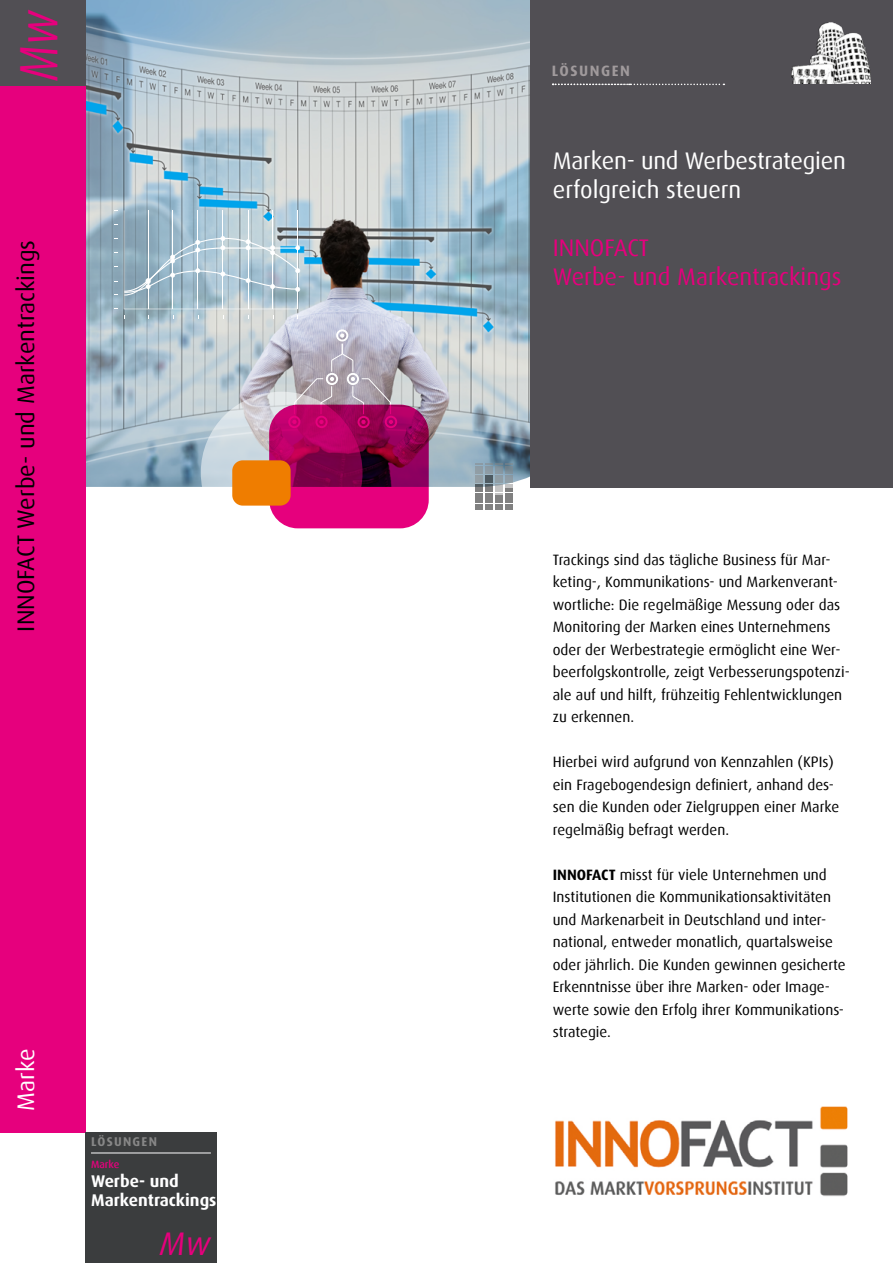
<style>
.page{position:relative;width:893px;height:1263px;background:#fff}
.page>*{position:absolute;margin:0;border:0;box-sizing:border-box;transform-origin:0 0}
.t1{font:italic 54px "Dax";color:#e6007d;scale:.84 1}
.t2{font:italic 32.7px "Dax";color:#e6007d}
.t3{font:24px/28.8px "Dax";letter-spacing:-.01em;color:#fff}
.t4{font:24px/28.8px "Dax";color:#e6007d}
.t5{font:24px "Dax";color:#000}
.t6{font:700 16.95px/19px "Dax";color:#fff}
.t7{font:15px/22.5px "Dax";color:#000}
.t8{font:700 15px "Dax";letter-spacing:.1em;color:#a09a9c}
.t9{font:700 12.75px "Dax";letter-spacing:.1em;color:#878787}
.t10{font:500 10.5px "Dax";color:#e6007d}
.s1{font-weight:700}
</style>
<div class="page">
<img style="left:85px;top:0;width:446px;height:487px">
<div style="left:531px;top:0;width:362px;height:488px;background:#514f54"></div>
<div style="left:0;top:0;width:85px;height:1132px;background:#e6007d"></div>
<div style="left:0;top:0;width:85px;height:85px;background:#514f54"></div>
<div style="left:85px;top:1132px;width:132px;height:131px;background:#3b3d3e"></div>
<hr style="left:91px;top:1152px;width:120px;height:1px;background:#fff">
<svg style="left:553px;top:84px;width:171px;height:1px"></svg>
<svg style="left:201px;top:392px;width:162px;height:161px"></svg>
<svg style="left:124px;top:210px;width:176px;height:99px;background:#aec5d1"></svg>
<svg style="left:287px;top:328px;width:106px;height:79px;background:#b5afbb"></svg>
<svg style="left:475px;top:463px;width:37px;height:47px;background:#949da2"></svg>
<svg style="left:269px;top:405px;width:160px;height:123px;background:#ae0060"></svg>
<div style="left:232px;top:460px;width:59px;height:46px;background:#ef7d00;border-radius:10px"></div>
<img style="left:791px;top:22px;width:80px;height:61px">
<img style="left:555px;top:1106px;width:292px;height:91px">
<h1 class="t1" style="left:9px;top:81px;width:87px;rotate:-90deg">Mw</h1>
<h3 class="t5" style="left:13px;top:631px;width:393px;rotate:-90deg">INNOFACT Werbe- und Markentrackings</h3>
<h3 class="t3" style="left:12px;top:1111px;width:64px;rotate:-90deg">Marke</h3>
<p class="t9" style="left:91px;top:1135px;width:67px">LÖSUNGEN</p>
<p class="t10" style="left:91px;top:1158px;width:30px">Marke</p>
<p class="t6" style="left:91px;top:1171px;width:127px">Werbe- und<br>Markentrackings</p>
<h2 class="t2" style="left:160px;top:1225px;width:53px">Mw</h2>
<p class="t8" style="left:552px;top:63px;width:80px">LÖSUNGEN</p>
<h3 class="t3" style="left:553px;top:147px;width:295px">Marken- und Werbestrategien erfolgreich steuern</h3>
<h3 class="t4" style="left:553px;top:233px;width:290px">INNOFACT<br>Werbe- und Markentrackings</h3>
<p class="t7" style="left:553px;top:548px;width:299px">Trackings sind das tägliche Business für Mar&shy;keting-, Kommunikations- und Markenverant&shy;wortliche: Die regelmäßige Messung oder das Monitoring der Marken eines Unternehmens oder der Werbestrategie ermöglicht eine Wer&shy;beerfolgskontrolle, zeigt Verbesserungspotenzi&shy;ale auf und hilft, frühzeitig Fehlentwicklungen zu erkennen.</p>
<p class="t7" style="left:553px;top:751px;width:288px">Hierbei wird aufgrund von Kennzahlen (KPIs) ein Fragebogendesign definiert, anhand des&shy;sen die Kunden oder Zielgruppen einer Marke regelmäßig befragt werden.</p>
<p class="t7" style="left:553px;top:863px;width:294px"><span class="s1">INNOFACT</span> misst für viele Unternehmen und Institutionen die Kommunikationsaktivitäten und Markenarbeit in Deutschland und inter&shy;national, entweder monatlich, quartalsweise oder jährlich. Die Kunden gewinnen gesicherte Erkenntnisse über ihre Marken- oder Image&shy;werte sowie den Erfolg ihrer Kommunikations&shy;strategie.</p>
</div>
